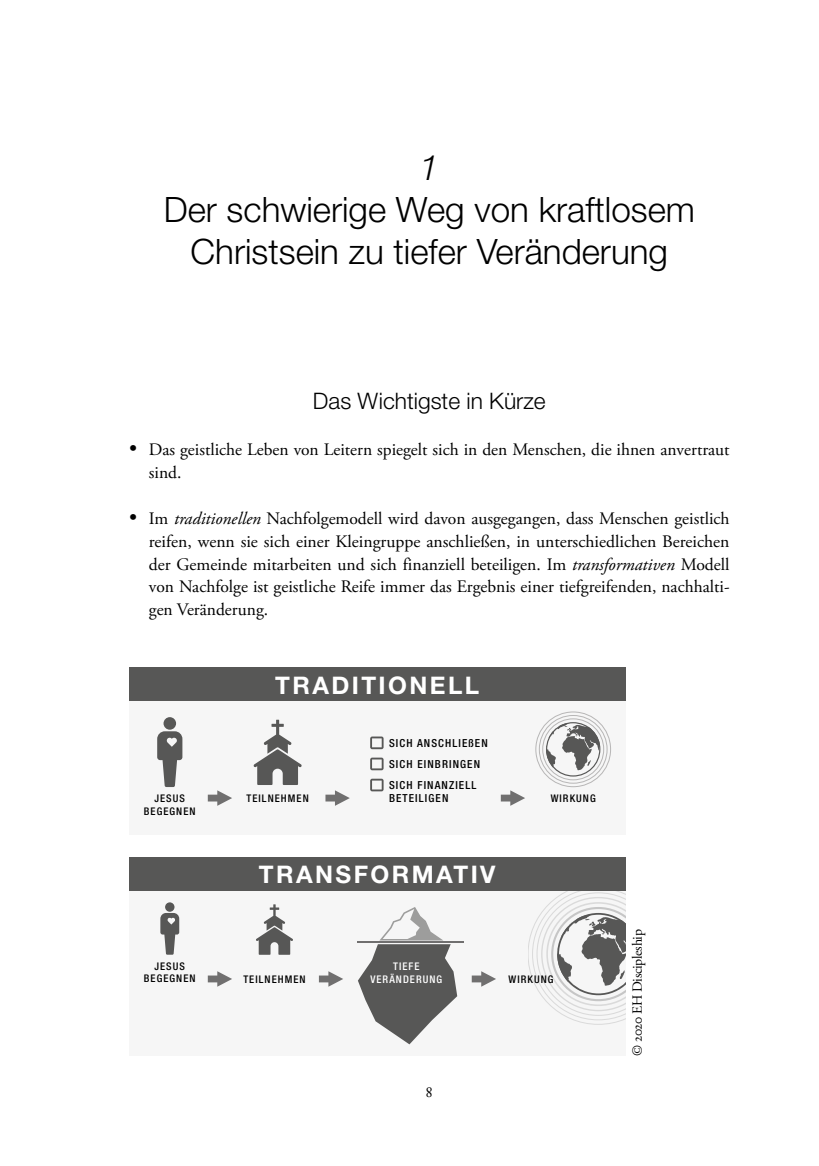
<style>
.page{position:relative;width:819px;height:1166px;background:#fff}
.page>*{position:absolute;margin:0;border:0;box-sizing:border-box;transform-origin:0 0}
.t1{font:300 35px/42px "Helvetica Neue";color:#000;text-align:center}
.t2{font:italic 300 35px "Helvetica Neue";color:#000}
.t3{font:700 24.32px "Helvetica Neue LT Std";letter-spacing:.1em;color:#fff}
.t4{font:300 22.75px "Helvetica Neue";color:#000}
.t5{font:17.5px/22.9px "Adobe Garamond Pro";color:#000}
.t6{font:15.75px "Adobe Garamond Pro";color:#000}
.t7{font:14px "Adobe Garamond Pro";letter-spacing:-.025em;color:#000}
.t8{font:500 condensed 11.03px/21px "Helvetica Neue";letter-spacing:.1em;color:#000}
.t9{font:500 condensed 10.5px/12.6px "Helvetica Neue";letter-spacing:.1em;color:#000;text-align:center}
.t10{font:500 condensed 10.5px/12.6px "Helvetica Neue";letter-spacing:.1em;color:#fff;text-align:center}
.s1{font-size:21px}
.s2{font-style:italic}
</style>
<div class="page">
<div style="left:129px;top:889px;width:496px;height:167px;background:#f6f6f6"></div>
<div style="left:129px;top:698px;width:496px;height:137px;background:#f6f6f6"></div>
<svg style="left:528px;top:891px;width:97px;height:134px"></svg>
<div style="left:129px;top:668px;width:496px;height:33px;background:#575756"></div>
<div style="left:129px;top:858px;width:496px;height:33px;background:#575756"></div>
<div style="left:163px;top:717px;width:13px;height:13px;background:#575756;border-radius:50%"></div>
<svg style="left:157px;top:731px;width:25px;height:56px"></svg>
<svg style="left:370px;top:736px;width:13px;height:13px"></svg>
<svg style="left:370px;top:757px;width:13px;height:13px"></svg>
<svg style="left:370px;top:779px;width:13px;height:12px"></svg>
<svg style="left:253px;top:720px;width:49px;height:65px"></svg>
<div style="left:165px;top:902px;width:9px;height:10px;background:#575756;border-radius:50%"></div>
<svg style="left:160px;top:913px;width:19px;height:42px"></svg>
<svg style="left:256px;top:904px;width:37px;height:51px"></svg>
<svg style="left:546px;top:722px;width:54px;height:54px"></svg>
<div style="left:542px;top:718px;width:62px;height:62px;border:1px solid #b7b6b6;border-radius:50%"></div>
<div style="left:539px;top:715px;width:68px;height:68px;border:1px solid #b7b6b6;border-radius:50%"></div>
<div style="left:535px;top:712px;width:75px;height:75px;border:1px solid #b7b6b6;border-radius:50%"></div>
<svg style="left:358px;top:907px;width:99px;height:137px"></svg>
<hr style="left:357px;top:941px;width:107px;height:2px;background:#706f6f">
<svg style="left:208px;top:790px;width:24px;height:16px"></svg>
<svg style="left:208px;top:971px;width:24px;height:16px"></svg>
<svg style="left:319px;top:971px;width:24px;height:16px"></svg>
<svg style="left:471px;top:971px;width:25px;height:16px"></svg>
<svg style="left:325px;top:790px;width:25px;height:16px"></svg>
<svg style="left:501px;top:790px;width:24px;height:16px"></svg>
<h1 class="t2" style="left:419px;top:146px;width:21px">1</h1>
<h1 class="t1" style="left:164px;top:188px;width:532px">Der schwierige Weg von kraftlosem<br>Christsein zu tiefer Veränderung</h1>
<h3 class="t4" style="left:313px;top:387px;width:234px">Das Wichtigste in Kürze</h3>
<p class="t5" style="left:149px;top:438px;width:582px;text-indent:-20px"><span class="s1">•</span> Das geistliche Leben von Leitern spiegelt sich in den Menschen, die ihnen anvertraut sind.</p>
<p class="t5" style="left:149px;top:507px;width:582px;text-align:justify;text-indent:-20px"><span class="s1">•</span> Im <span class="s2">traditionellen</span> Nachfolgemodell wird davon ausgegangen, dass Menschen geistlich reifen, wenn sie sich einer Kleingruppe anschließen, in unterschiedlichen Bereichen der Gemeinde mitarbeiten und sich finanziell beteiligen. Im <span class="s2">transformativen</span> Modell von Nachfolge ist geistliche Reife immer das Ergebnis einer tiefgreifenden, nachhalti&shy;gen Veränderung.</p>
<h2 class="t3" style="left:275px;top:670px;width:205px">TRADITIONELL</h2>
<p class="t8" style="left:389px;top:732px;width:100px">SICH ANSCHLIEßEN<br>SICH EINBRINGEN<br>SICH FINANZIELL</p>
<p class="t9" style="left:154px;top:792px;width:32px">JESUS</p>
<p class="t8" style="left:389px;top:787px;width:61px">BETEILIGEN</p>
<p class="t9" style="left:144px;top:804px;width:53px">BEGEGNEN</p>
<p class="t9" style="left:246px;top:792px;width:64px">TEILNEHMEN</p>
<h2 class="t3" style="left:259px;top:859px;width:238px">TRANSFORMATIV</h2>
<p class="t9" style="left:550px;top:792px;width:46px">WIRKUNG</p>
<p class="t9" style="left:144px;top:959px;width:53px">JESUS<br>BEGEGNEN</p>
<p class="t9" style="left:243px;top:972px;width:64px">TEILNEHMEN</p>
<p class="t10" style="left:370px;top:960px;width:73px">TIEFE<br>VERÄNDERUNG</p>
<p class="t9" style="left:508px;top:972px;width:46px">WIRKUNG</p>
<p class="t6" style="left:426px;top:1082px;width:8px">8</p>
<p class="t7" style="left:629px;top:1056px;width:128px;rotate:-90deg">© 2020 EH Discipleship</p>
</div>
